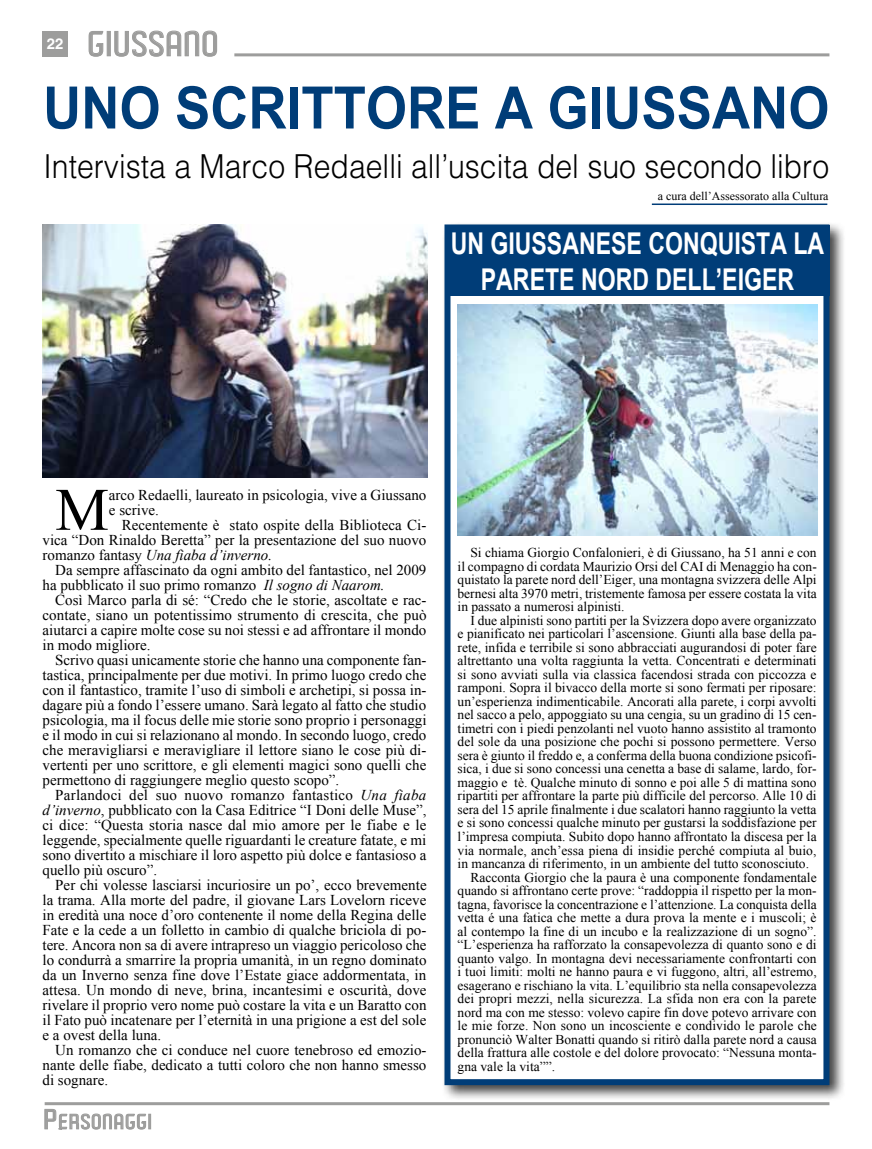
<style>
.page{position:relative;width:872px;height:1149px;background:#fff}
.page>*{position:absolute;margin:0;border:0;box-sizing:border-box;transform-origin:0 0}
.t1{font:60.3px "Times New Roman";color:#000}
.t2{font:700 58.5px "Arial";color:#003d78;scale:.9 1}
.t3{font:300 33px "Helvetica LT Std";color:#000;scale:.91 1}
.t4{font:500 31.95px "Paragon";letter-spacing:.04em;color:#9d9d9c}
.t5{font:700 30px/36px "Arial";color:#fff;text-align:center;scale:.77 1}
.t6{font:500 19.2px "Paragon";letter-spacing:.065em;color:#9d9d9c}
.t7{font:15px/15px "Times New Roman";color:#000;text-align:justify}
.t8{font:13.5px/13.5px "Times New Roman";color:#000;text-align:justify}
.t9{font:12px "Times New Roman";color:#000}
.s1{font-style:italic}
.s2{font-size:25.5px}
</style>
<div class="page">
<hr style="left:45px;top:1101px;width:784px;height:3px;background:#9d9d9c">
<div style="left:43px;top:31px;width:25px;height:25px;background:#9d9d9c"></div>
<hr style="left:234px;top:53px;width:595px;height:3px;background:#9d9d9c">
<svg style="left:88px;top:31px;width:16px;height:26px"></svg>
<div style="left:107px;top:31px;width:4px;height:25px;border:1px solid #9d9d9c"></div>
<svg style="left:114px;top:30px;width:104px;height:27px"></svg>
<svg style="left:44px;top:1108px;width:103px;height:21px"></svg>
<div style="left:148px;top:1113px;width:3px;height:15px;border:1px solid #9d9d9c"></div>
<hr style="left:652px;top:203px;width:175px;height:2px;background:#003d78">
<img style="left:43px;top:224px;width:385px;height:253px">
<div style="left:441px;top:221px;width:405px;height:880px;background:#000;opacity:.75"></div>
<div style="left:444px;top:224px;width:385px;height:860px;background:#fff;border:6px solid #003d78"></div>
<div style="left:445px;top:225px;width:384px;height:71px;background:#003d78"></div>
<img style="left:458px;top:304px;width:359px;height:231px">
<h3 class="t4" style="left:47px;top:31px;width:172px"><sup>22</sup> GIUSSANO</h3>
<h2 class="t2" style="left:43px;top:69px;width:875px">UNO SCRITTORE A GIUSSANO</h2>
<h3 class="t3" style="left:43px;top:146px;width:865px">Intervista a Marco Redaelli all’uscita del suo secondo libro</h3>
<p class="t9" style="left:658px;top:188px;width:172px">a cura dell’Assessorato alla Cultura</p>
<h3 class="t5" style="left:451px;top:226px;width:487px">UN GIUSSANESE CONQUISTA LA<br>PARETE NORD DELL’EIGER</h3>
<h1 class="t1" style="left:55px;top:469px;width:55px">M</h1>
<p class="t7" style="left:109px;top:487px;width:319px">arco Redaelli, laureato in psicologia, vive a Giussano e scrive.</p>
<p class="t7" style="left:43px;top:517px;width:385px;text-indent:79px">Recentemente è stato ospite della Biblioteca Ci&shy;vica “Don Rinaldo Beretta” per la presentazione del suo nuovo romanzo fantasy <span class="s1">Una fiaba d’inverno.</span></p>
<p class="t7" style="left:43px;top:562px;width:385px;text-indent:13px">Da sempre affascinato da ogni ambito del fantastico, nel 2009 ha pubblicato il suo primo romanzo <span class="s1">Il sogno di Naarom.</span></p>
<p class="t7" style="left:43px;top:592px;width:385px;text-indent:13px">Così Marco parla di sé: “Credo che le storie, ascoltate e rac&shy;contate, siano un potentissimo strumento di crescita, che può aiutarci a capire molte cose su noi stessi e ad affrontare il mondo in modo migliore.</p>
<p class="t7" style="left:43px;top:652px;width:385px;text-indent:13px">Scrivo quasi unicamente storie che hanno una componente fan&shy;tastica, principalmente per due motivi. In primo luogo credo che con il fantastico, tramite l’uso di simboli e archetipi, si possa in&shy;dagare più a fondo l’essere umano. Sarà legato al fatto che studio psicologia, ma il focus delle mie storie sono proprio i personaggi e il modo in cui si relazionano al mondo. In secondo luogo, credo che meravigliarsi e meravigliare il lettore siano le cose più di&shy;vertenti per uno scrittore, e gli elementi magici sono quelli che permettono di raggiungere meglio questo scopo”.</p>
<p class="t7" style="left:43px;top:787px;width:385px;text-indent:13px">Parlandoci del suo nuovo romanzo fantastico <span class="s1">Una fiaba d’inverno</span>, pubblicato con la Casa Editrice “I Doni delle Muse”, ci dice: “Questa storia nasce dal mio amore per le fiabe e le leggende, specialmente quelle riguardanti le creature fatate, e mi sono divertito a mischiare il loro aspetto più dolce e fantasioso a quello più oscuro”.</p>
<p class="t7" style="left:43px;top:877px;width:385px;text-indent:13px">Per chi volesse lasciarsi incuriosire un po’, ecco brevemente la trama. Alla morte del padre, il giovane Lars Lovelorn riceve in eredità una noce d’oro contenente il nome della Regina delle Fate e la cede a un folletto in cambio di qualche briciola di po&shy;tere. Ancora non sa di avere intrapreso un viaggio pericoloso che lo condurrà a smarrire la propria umanità, in un regno dominato da un Inverno senza fine dove l’Estate giace addormentata, in attesa. Un mondo di neve, brina, incantesimi e oscurità, dove rivelare il proprio vero nome può costare la vita e un Baratto con il Fato può incatenare per l’eternità in una prigione a est del sole e a ovest della luna.</p>
<p class="t7" style="left:43px;top:1042px;width:385px;text-indent:13px">Un romanzo che ci conduce nel cuore tenebroso ed emozio&shy;nante delle fiabe, dedicato a tutti coloro che non hanno smesso di sognare.</p>
<h3 class="t6" style="left:44px;top:1113px;width:110px"><span class="s2">P</span>ERSONAGGI</h3>
<p class="t8" style="left:457px;top:545px;width:361px;text-indent:13px">Si chiama Giorgio Confalonieri, è di Giussano, ha 51 anni e con il compagno di cordata Maurizio Orsi del CAI di Menaggio ha con&shy;quistato la parete nord dell’Eiger, una montagna svizzera delle Alpi bernesi alta 3970 metri, tristemente famosa per essere costata la vita in passato a numerosi alpinisti.</p>
<p class="t8" style="left:470px;top:613px;width:348px">I due alpinisti sono partiti per la Svizzera dopo avere organizzato</p>
<p class="t8" style="left:457px;top:626px;width:360px">e pianificato nei particolari l’ascensione. Giunti alla base della pa-</p>
<p class="t8" style="left:457px;top:640px;width:360px">rete, infida e terribile si sono abbracciati augurandosi di poter fare</p>
<p class="t8" style="left:457px;top:653px;width:360px">altrettanto una volta raggiunta la vetta. Concentrati e determinati</p>
<p class="t8" style="left:457px;top:667px;width:360px">si sono avviati sulla via classica facendosi strada con piccozza e</p>
<p class="t8" style="left:457px;top:680px;width:360px">ramponi. Sopra il bivacco della morte si sono fermati per riposare:</p>
<p class="t8" style="left:457px;top:694px;width:360px">un’esperienza indimenticabile. Ancorati alla parete, i corpi avvolti</p>
<p class="t8" style="left:457px;top:707px;width:360px">nel sacco a pelo, appoggiato su una cengia, su un gradino di 15 cen-</p>
<p class="t8" style="left:457px;top:721px;width:360px">timetri con i piedi penzolanti nel vuoto hanno assistito al tramonto</p>
<p class="t8" style="left:457px;top:734px;width:360px">del sole da una posizione che pochi si possono permettere. Verso</p>
<p class="t8" style="left:457px;top:748px;width:360px">sera è giunto il freddo e, a conferma della buona condizione psicofi-</p>
<p class="t8" style="left:457px;top:761px;width:360px">sica, i due si sono concessi una cenetta a base di salame, lardo, for-</p>
<p class="t8" style="left:457px;top:775px;width:360px">maggio e tè. Qualche minuto di sonno e poi alle 5 di mattina sono</p>
<p class="t8" style="left:457px;top:788px;width:360px">ripartiti per affrontare la parte più difficile del percorso. Alle 10 di</p>
<p class="t8" style="left:457px;top:802px;width:360px">sera del 15 aprile finalmente i due scalatori hanno raggiunto la vetta</p>
<p class="t8" style="left:457px;top:815px;width:360px">e si sono concessi qualche minuto per gustarsi la soddisfazione per</p>
<p class="t8" style="left:457px;top:829px;width:360px">l’impresa compiuta. Subito dopo hanno affrontato la discesa per la</p>
<p class="t8" style="left:457px;top:842px;width:360px">via normale, anch’essa piena di insidie perché compiuta al buio,</p>
<p class="t8" style="left:457px;top:856px;width:353px">in mancanza di riferimento, in un ambiente del tutto sconosciuto.</p>
<p class="t8" style="left:470px;top:869px;width:348px">Racconta Giorgio che la paura è una componente fondamentale</p>
<p class="t8" style="left:457px;top:883px;width:360px">quando si affrontano certe prove: “raddoppia il rispetto per la mon-</p>
<p class="t8" style="left:457px;top:896px;width:361px">tagna, favorisce la concentrazione e l’attenzione. La conquista della</p>
<p class="t8" style="left:457px;top:910px;width:360px">vetta é una fatica che mette a dura prova la mente e i muscoli; è</p>
<p class="t8" style="left:457px;top:923px;width:360px">al contempo la fine di un incubo e la realizzazione di un sogno”.</p>
<p class="t8" style="left:457px;top:937px;width:360px">“L’esperienza ha rafforzato la consapevolezza di quanto sono e di</p>
<p class="t8" style="left:457px;top:950px;width:360px">quanto valgo. In montagna devi necessariamente confrontarti con</p>
<p class="t8" style="left:457px;top:964px;width:360px">i tuoi limiti: molti ne hanno paura e vi fuggono, altri, all’estremo,</p>
<p class="t8" style="left:457px;top:977px;width:360px">esagerano e rischiano la vita. L’equilibrio sta nella consapevolezza</p>
<p class="t8" style="left:457px;top:991px;width:360px">dei propri mezzi, nella sicurezza. La sfida non era con la parete</p>
<p class="t8" style="left:457px;top:1004px;width:360px">nord ma con me stesso: volevo capire fin dove potevo arrivare con</p>
<p class="t8" style="left:457px;top:1018px;width:361px">le mie forze. Non sono un incosciente e condivido le parole che</p>
<p class="t8" style="left:457px;top:1031px;width:360px">pronunciò Walter Bonatti quando si ritirò dalla parete nord a causa</p>
<p class="t8" style="left:457px;top:1045px;width:360px">della frattura alle costole e del dolore provocato: “Nessuna monta-</p>
<p class="t8" style="left:457px;top:1058px;width:99px">gna vale la vita””.</p>
</div>
